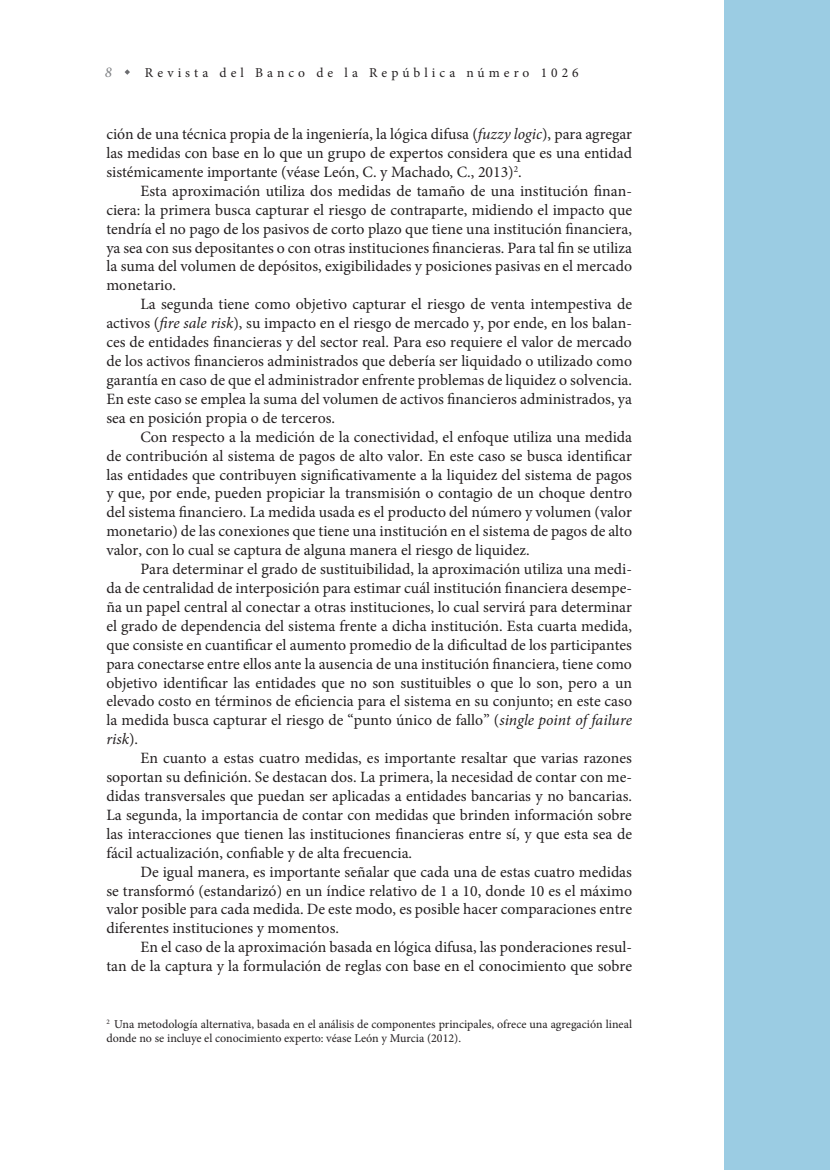
<style>
.page{position:relative;width:830px;height:1170px;background:#fff}
.page>*{position:absolute;margin:0;border:0;box-sizing:border-box;transform-origin:0 0}
.t1{font:15.75px/18.9px "Minion Pro";color:#231f20;text-align:justify}
.t2{font:italic 15px "Minion Pro";color:#808285}
.t3{font:13.5px "Minion Pro";letter-spacing:.3em;color:#231f20}
.t4{font:12px/14.4px "Minion Pro";color:#231f20}
.s1{font-style:italic}
</style>
<div class="page">
<svg style="left:124px;top:69px;width:6px;height:6px"></svg>
<div style="left:723px;top:0;width:106px;height:1169px;background:#9bcce3"></div>
<p class="t2" style="left:105px;top:62px;width:9px">8</p>
<p class="t3" style="left:145px;top:64px;width:435px">Revista del Banco de la República número 1026</p>
<p class="t1" style="left:106px;top:125px;width:527px">ción de una técnica propia de la ingeniería, la lógica difusa (<span class="s1">fuzzy logic</span>), para agregar las medidas con base en lo que un grupo de expertos considera que es una entidad sistémicamente importante (véase León, C. y Machado, C., 2013)<sup>2</sup>.</p>
<p class="t1" style="left:106px;top:181px;width:527px;text-indent:34px">Esta aproximación utiliza dos medidas de tamaño de una institución finan&shy;ciera: la primera busca capturar el riesgo de contraparte, midiendo el impacto que tendría el no pago de los pasivos de corto plazo que tiene una institución financiera, ya sea con sus depositantes o con otras instituciones financieras. Para tal fin se utiliza la suma del volumen de depósitos, exigibilidades y posiciones pasivas en el mercado monetario.</p>
<p class="t1" style="left:106px;top:295px;width:527px;text-indent:34px">La segunda tiene como objetivo capturar el riesgo de venta intempestiva de activos (<span class="s1">fire sale risk</span>), su impacto en el riesgo de mercado y, por ende, en los balan&shy;ces de entidades financieras y del sector real. Para eso requiere el valor de mercado de los activos financieros administrados que debería ser liquidado o utilizado como garantía en caso de que el administrador enfrente problemas de liquidez o solvencia.<br>En este caso se emplea la suma del volumen de activos financieros administrados, ya sea en posición propia o de terceros.</p>
<p class="t1" style="left:106px;top:427px;width:527px;text-indent:34px">Con respecto a la medición de la conectividad, el enfoque utiliza una medida de contribución al sistema de pagos de alto valor. En este caso se busca identificar las entidades que contribuyen significativamente a la liquidez del sistema de pagos y que, por ende, pueden propiciar la transmisión o contagio de un choque dentro del sistema financiero. La medida usada es el producto del número y volumen (valor monetario) de las conexiones que tiene una institución en el sistema de pagos de alto valor, con lo cual se captura de alguna manera el riesgo de liquidez.</p>
<p class="t1" style="left:106px;top:559px;width:527px;text-indent:34px">Para determinar el grado de sustituibilidad, la aproximación utiliza una medi&shy;da de centralidad de interposición para estimar cuál institución financiera desempe&shy;ña un papel central al conectar a otras instituciones, lo cual servirá para determinar el grado de dependencia del sistema frente a dicha institución. Esta cuarta medida, que consiste en cuantificar el aumento promedio de la dificultad de los participantes para conectarse entre ellos ante la ausencia de una institución financiera, tiene como objetivo identificar las entidades que no son sustituibles o que lo son, pero a un elevado costo en términos de eficiencia para el sistema en su conjunto; en este caso la medida busca capturar el riesgo de “punto único de fallo” (<span class="s1">single point of failure risk</span>).</p>
<p class="t1" style="left:106px;top:748px;width:527px;text-indent:34px">En cuanto a estas cuatro medidas, es importante resaltar que varias razones soportan su definición. Se destacan dos. La primera, la necesidad de contar con me&shy;didas transversales que puedan ser aplicadas a entidades bancarias y no bancarias.<br>La segunda, la importancia de contar con medidas que brinden información sobre las interacciones que tienen las instituciones financieras entre sí, y que esta sea de fácil actualización, confiable y de alta frecuencia.</p>
<p class="t1" style="left:106px;top:862px;width:527px;text-indent:34px">De igual manera, es importante señalar que cada una de estas cuatro medidas se transformó (estandarizó) en un índice relativo de 1 a 10, donde 10 es el máximo valor posible para cada medida. De este modo, es posible hacer comparaciones entre diferentes instituciones y momentos.</p>
<p class="t1" style="left:106px;top:937px;width:527px;text-align:right">En el caso de la aproximación basada en lógica difusa, las ponderaciones resul-<br>tan de la captura y la formulación de reglas con base en el conocimiento que sobre</p>
<p class="t4" style="left:106px;top:1016px;width:527px"><sup>2</sup> Una metodología alternativa, basada en el análisis de componentes principales, ofrece una agregación lineal donde no se incluye el conocimiento experto: véase León y Murcia (2012).</p>
</div>
